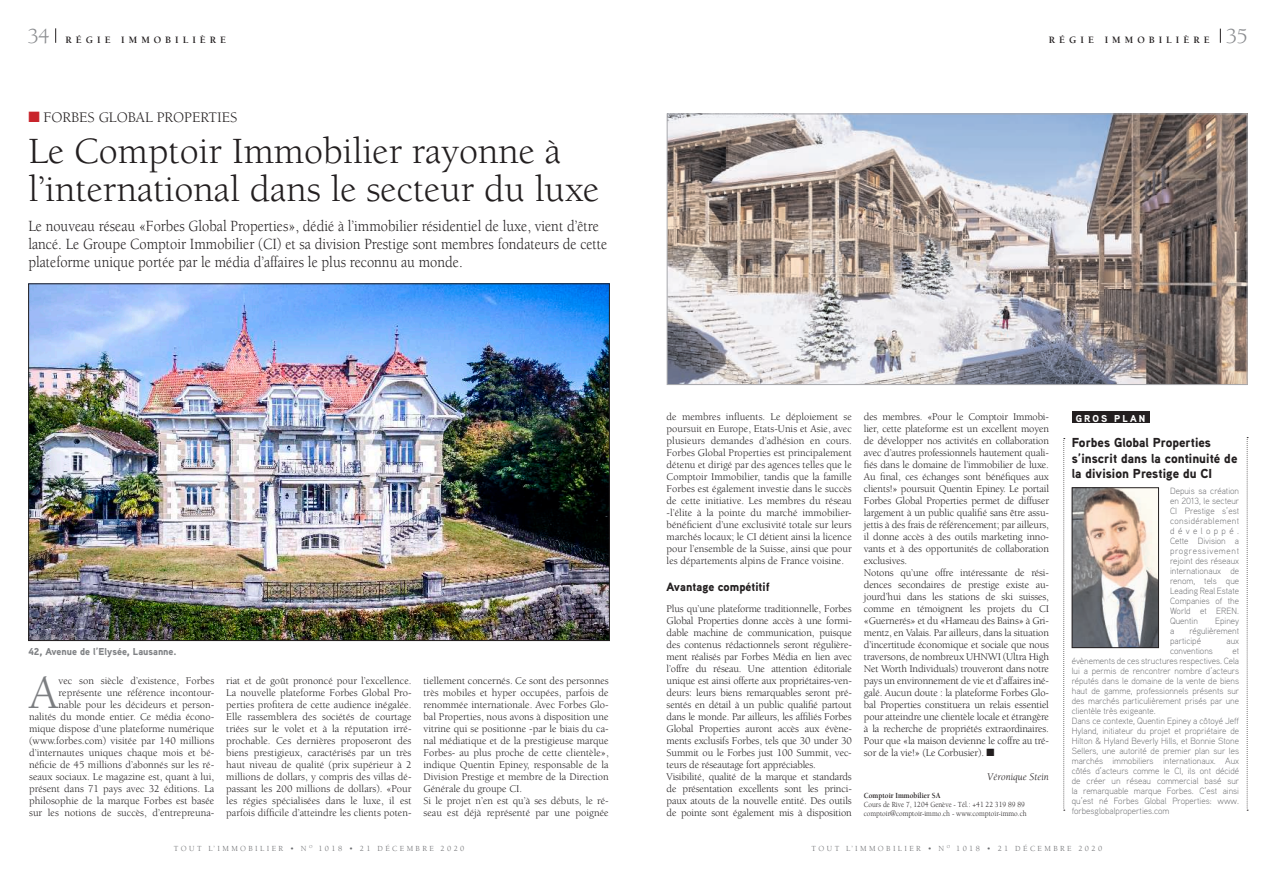
<style>
.page{position:relative;width:1276px;height:879px;background:#fff}
.page>*{position:absolute;margin:0;border:0;box-sizing:border-box;transform-origin:0 0}
.t1{font:48.3px "Berkeley";color:#7c7e81}
.t2{font:38px/38px "Berkeley";color:#231f20}
.t3{font:16px/18px "Berkeley";color:#231f20;scale:.9 1}
.t4{font:15px "Berkeley";color:#231f20}
.t5{font:900 13px/15.6px "Aaux Pro";color:#231f20}
.t6{font:900 12px "Aaux Pro";color:#231f20}
.t7{font:10.5px/12px "Berkeley";letter-spacing:-.015em;color:#231f20}
.t8{font:italic 10.5px "Berkeley";color:#231f20}
.t9{font:700 10px "Berkeley";letter-spacing:.4em;color:#231f20}
.t10{font:900 10px "Aaux Pro";color:#808285}
.t11{font:900 10px "Aaux Pro";letter-spacing:.2em;color:#fff}
.t12{font:300 9px/10px "Aaux Pro";color:#6d6e71}
.t13{font:8px/9px "Berkeley";color:#231f20;scale:.9 1}
.t14{font:8px "Berkeley";letter-spacing:.3em;color:#6d6e71}
.t15{font:700 8px "Berkeley";color:#231f20;scale:.9 1}
.s1{font-weight:400;font-size:22px;color:#8a8c8f}
.s2{color:#c8242b}
</style>
<div class="page">
<svg style="left:55px;top:28px;width:1px;height:15px"></svg>
<svg style="left:1220px;top:29px;width:1px;height:14px"></svg>
<img style="left:668px;top:115px;width:577px;height:268px">
<div style="left:666px;top:113px;width:581px;height:272px;border:1px solid #a8a9ad"></div>
<img style="left:30px;top:285px;width:577px;height:354px">
<svg style="left:1063px;top:438px;width:1px;height:372px"></svg>
<svg style="left:1246px;top:437px;width:2px;height:373px"></svg>
<div style="left:1072px;top:411px;width:77px;height:12px;background:#231f20"></div>
<img style="left:1074px;top:489px;width:82px;height:157px">
<div style="left:1072px;top:487px;width:86px;height:161px;border:1px solid #231f20"></div>
<p class="t9" style="left:27px;top:36px;width:200px"><span class="s1">34</span> RÉGIE IMMOBILIÈRE</p>
<p class="t9" style="left:1049px;top:36px;width:200px">RÉGIE IMMOBILIÈRE <span class="s1">35</span></p>
<h3 class="t4" style="left:28px;top:112px;width:210px"><span class="s2">■</span> FORBES GLOBAL PROPERTIES</h3>
<h2 class="t2" style="left:28px;top:136px;width:572px">Le Comptoir Immobilier rayonne à l’international dans le secteur du luxe</h2>
<p class="t3" style="left:28px;top:218px;width:645px">Le nouveau réseau «Forbes Global Properties», dédié à l’immobilier résidentiel de luxe, vient d’être lancé. Le Groupe Comptoir Immobilier (CI) et sa division Prestige sont membres fondateurs de cette plateforme unique portée par le média d’affaires le plus reconnu au monde.</p>
<p class="t10" style="left:28px;top:647px;width:150px">42, Avenue de l’Elysée, Lausanne.</p>
<h1 class="t1" style="left:29px;top:674px;width:31px">A</h1>
<p class="t7" style="left:29px;top:676px;width:187px;text-align:right">vec son siècle d’existence, Forbes représente une référence incontour-<br>nable pour les décideurs et person&shy;nalités du monde entier. Ce média écono&shy;mique dispose d’une plateforme numérique (www.forbes.com) visitée par 140 millions d’internautes uniques chaque mois et bé&shy;néficie de 45 millions d’abonnés sur les ré&shy;seaux sociaux. Le magazine est, quant à lui, présent dans 71 pays avec 32 éditions. La philosophie de la marque Forbes est basée sur les notions de succès, d’entrepreuna-</p>
<p class="t7" style="left:226px;top:676px;width:187px;text-align:justify">riat et de goût prononcé pour l’excellence.<br>La nouvelle plateforme Forbes Global Pro&shy;perties profitera de cette audience inégalée.<br>Elle rassemblera des sociétés de courtage triées sur le volet et à la réputation irré&shy;prochable. Ces dernières proposeront des biens prestigieux, caractérisés par un très haut niveau de qualité (prix supérieur à 2 millions de dollars, y compris des villas dé&shy;passant les 200 millions de dollars). «Pour les régies spécialisées dans le luxe, il est parfois difficile d’atteindre les clients poten-</p>
<p class="t7" style="left:423px;top:676px;width:187px">tiellement concernés. Ce sont des personnes très mobiles et hyper occupées, parfois de renommée internationale. Avec Forbes Glo&shy;bal Properties, nous avons à disposition une vitrine qui se positionne -par le biais du ca&shy;nal médiatique et de la prestigieuse marque Forbes- au plus proche de cette clientèle», indique Quentin Epiney, responsable de la Division Prestige et membre de la Direction Générale du groupe CI.<br>Si le projet n’en est qu’à ses débuts, le ré&shy;seau est déjà représenté par une poignée</p>
<p class="t7" style="left:666px;top:412px;width:187px;text-align:justify">de membres influents. Le déploiement se poursuit en Europe, Etats-Unis et Asie, avec plusieurs demandes d’adhésion en cours.<br>Forbes Global Properties est principalement détenu et dirigé par des agences telles que le Comptoir Immobilier, tandis que la famille Forbes est également investie dans le succès de cette initiative. Les membres du réseau -l’élite à la pointe du marché immobilier&shy;bénéficient d’une exclusivité totale sur leurs marchés locaux; le CI détient ainsi la licence pour l’ensemble de la Suisse, ainsi que pour les départements alpins de France voisine.</p>
<p class="t6" style="left:666px;top:581px;width:105px">Avantage compétitif</p>
<p class="t7" style="left:666px;top:604px;width:187px">Plus qu’une plateforme traditionnelle, Forbes Global Properties donne accès à une formi&shy;dable machine de communication, puisque des contenus rédactionnels seront régulière&shy;ment réalisés par Forbes Média en lien avec l’offre du réseau. Une attention éditoriale unique est ainsi offerte aux propriétaires-ven&shy;deurs: leurs biens remarquables seront pré&shy;sentés en détail à un public qualifié partout dans le monde. Par ailleurs, les affiliés Forbes Global Properties auront accès aux évène&shy;ments exclusifs Forbes, tels que 30 under 30<br>Summit ou le Forbes just 100 Summit, vec&shy;teurs de réseautage fort appréciables.<br>Visibilité, qualité de la marque et standards de présentation excellents sont les princi&shy;paux atouts de la nouvelle entité. Des outils de pointe sont également mis à disposition</p>
<p class="t7" style="left:864px;top:412px;width:187px">des membres. «Pour le Comptoir Immobi&shy;lier, cette plateforme est un excellent moyen de développer nos activités en collaboration avec d’autres professionnels hautement quali&shy;fiés dans le domaine de l’immobilier de luxe.<br>Au final, ces échanges sont bénéfiques aux clients!» poursuit Quentin Epiney. Le portail Forbes Global Properties permet de diffuser largement à un public qualifié sans être assu&shy;jettis à des frais de référencement; par ailleurs, il donne accès à des outils marketing inno&shy;vants et à des opportunités de collaboration exclusives.<br>Notons qu’une offre intéressante de rési&shy;dences secondaires de prestige existe au&shy;jourd’hui dans les stations de ski suisses, comme en témoignent les projets du CI «Guernerés» et du «Hameau des Bains» à Gri&shy;mentz, en Valais. Par ailleurs, dans la situation d’incertitude économique et sociale que nous traversons, de nombreux UHNWI (Ultra High Net Worth Individuals) trouveront dans notre pays un environnement de vie et d’affaires iné&shy;galé. Aucun doute : la plateforme Forbes Glo&shy;bal Properties constituera un relais essentiel pour atteindre une clientèle locale et étrangère à la recherche de propriétés extraordinaires.<br>Pour que «la maison devienne le coffre au tré&shy;sor de la vie!» (Le Corbusier). ■</p>
<p class="t8" style="left:987px;top:773px;width:63px">Véronique Stein</p>
<p class="t15" style="left:864px;top:792px;width:87px">Comptoir Immobilier SA</p>
<p class="t13" style="left:864px;top:800px;width:182px">Cours de Rive 7, 1204 Genève - Tél.: +41 22 319 89 89 comptoir@comptoir-immo.ch - www.comptoir-immo.ch</p>
<p class="t11" style="left:1076px;top:414px;width:71px">GROS PLAN</p>
<p class="t5" style="left:1072px;top:436px;width:167px">Forbes Global Properties s’inscrit dans la continuité de la division Prestige du CI</p>
<p class="t12" style="left:1170px;top:486px;width:71px;text-align:justify">Depuis sa création en 2013, le secteur CI Prestige s’est considérablement développé.<br>Cette Division a progressivement rejoint des réseaux internationaux de renom, tels que Leading Real Estate Companies of the World et EREN.<br>Quentin</p>
<p class="t12" style="left:1215px;top:616px;width:26px">Epiney</p>
<p class="t12" style="left:1170px;top:626px;width:70px;text-indent:19px">régulièrement participé</p>
<p class="t12" style="left:1170px;top:626px;width:6px">a</p>
<p class="t12" style="left:1226px;top:636px;width:14px">aux</p>
<p class="t12" style="left:1170px;top:646px;width:44px">conventions</p>
<p class="t12" style="left:1071px;top:646px;width:169px;text-indent:161px">et évènements de ces structures respectives. Cela lui a permis de rencontrer nombre d’acteurs réputés dans le domaine de la vente de biens haut de gamme, professionnels présents sur des marchés particulièrement prisés par une clientèle très exigeante.<br>Dans ce contexte, Quentin Epiney a côtoyé Jeff Hyland, initiateur du projet et propriétaire de Hilton &amp; Hyland Beverly Hills, et Bonnie Stone Sellers, une autorité de premier plan sur les marchés immobiliers internationaux. Aux côtés d’acteurs comme le CI, ils ont décidé de créer un réseau commercial basé sur la remarquable marque Forbes. C’est ainsi qu’est né Forbes Global Properties: www. forbesglobalproperties.com</p>
<p class="t14" style="left:174px;top:845px;width:292px">TOUT L’IMMOBILIER • N <sup>O</sup> 1018 • 21 DÉCEMBRE 2020</p>
<p class="t14" style="left:811px;top:845px;width:292px">TOUT L’IMMOBILIER • N <sup>O</sup> 1018 • 21 DÉCEMBRE 2020</p>
</div>
